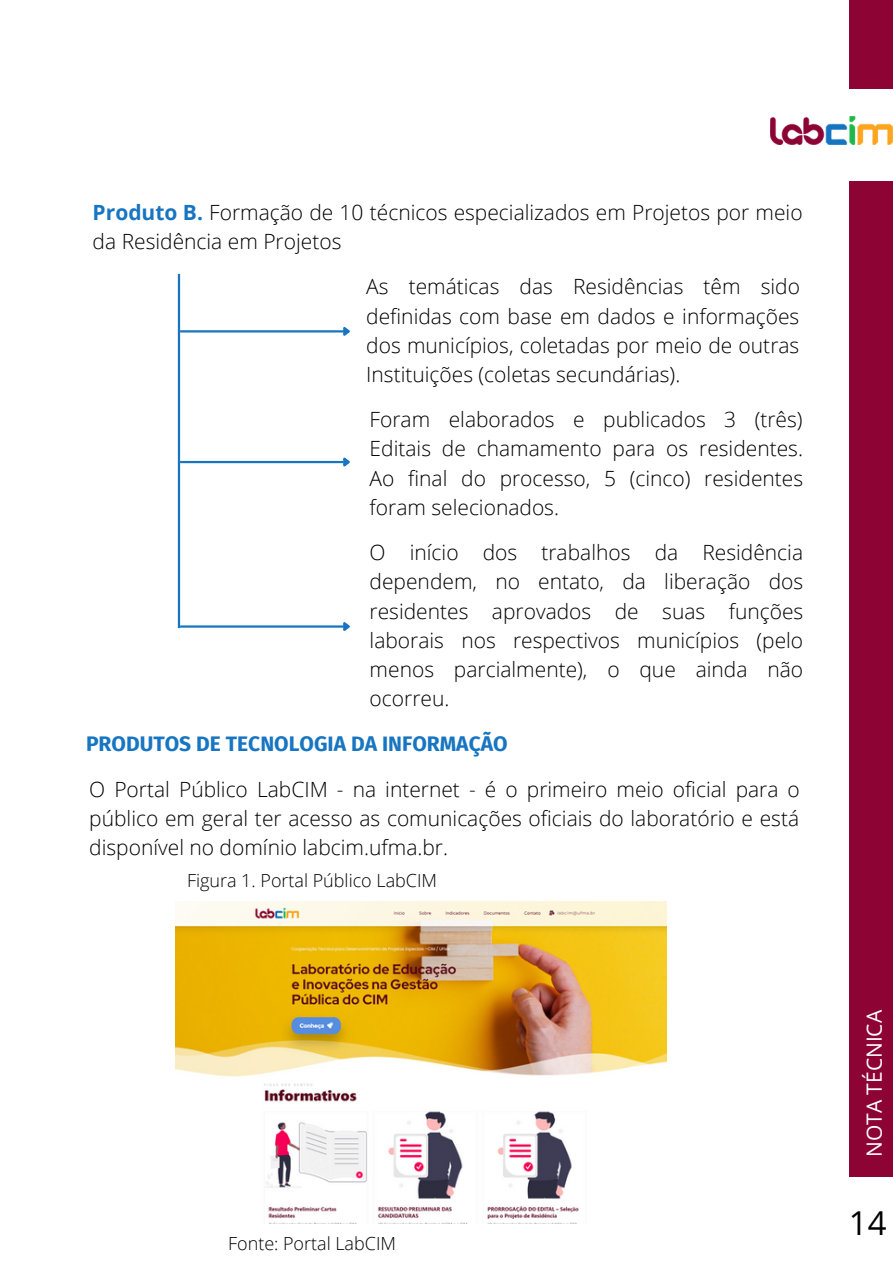
<style>
.page{position:relative;width:893px;height:1264px;background:#fff}
.page>*{position:absolute;margin:0;border:0;box-sizing:border-box;transform-origin:0 0}
.t1{font:33px "Open Sans";color:#000}
.t2{font:300 21px/29.2px "Open Sans";color:#000;text-align:justify}
.t3{font:700 21px "Fira Sans";color:#1775c1}
.t4{font:21px "Open Sans";color:#fff}
.t5{font:300 18px "Open Sans";color:#000}
.s1{font-weight:700;color:#1775c1}
</style>
<div class="page">
<img style="left:770px;top:117px;width:122px;height:28px">
<div style="left:848px;top:181px;width:44px;height:995px;background:#8d0434"></div>
<div style="left:848px;top:0;width:44px;height:89px;background:#8d0434"></div>
<hr style="left:178px;top:274px;width:2px;height:354px;background:#1775c1">
<hr style="left:180px;top:330px;width:164px;height:2px;background:#1775c1">
<svg style="left:341px;top:327px;width:9px;height:9px"></svg>
<hr style="left:180px;top:461px;width:164px;height:2px;background:#1775c1">
<svg style="left:341px;top:457px;width:9px;height:10px"></svg>
<hr style="left:180px;top:625px;width:164px;height:2px;background:#1775c1">
<svg style="left:341px;top:622px;width:9px;height:9px"></svg>
<img style="left:176px;top:901px;width:490px;height:322px">
<p class="t2" style="left:93px;top:197px;width:711px"><span class="s1">Produto B.</span> Formação de 10 técnicos especializados em Projetos por meio da Residência em Projetos</p>
<p class="t2" style="left:366px;top:271px;width:435px">As temáticas das Residências têm sido definidas com base em dados e informações dos municípios, coletadas por meio de outras Instituições (coletas secundárias).</p>
<p class="t2" style="left:369px;top:404px;width:435px">Foram elaborados e publicados 3 (três)<br>Editais de chamamento para os residentes.<br>Ao final do processo, 5 (cinco) residentes foram selecionados.</p>
<p class="t2" style="left:369px;top:537px;width:435px">O início dos trabalhos da Residência dependem, no entato, da liberação dos residentes aprovados de suas funções laborais nos respectivos municípios (pelo menos parcialmente), o que ainda não ocorreu.</p>
<p class="t3" style="left:86px;top:731px;width:423px">PRODUTOS DE TECNOLOGIA DA INFORMAÇÃO</p>
<p class="t2" style="left:89px;top:774px;width:712px">O Portal Público LabCIM - na internet - é o primeiro meio oficial para o público em geral ter acesso as comunicações oficiais do laboratório e está disponível no domínio labcim.ufma.br.</p>
<p class="t5" style="left:187px;top:867px;width:251px">Figura 1. Portal Público LabCIM</p>
<p class="t5" style="left:228px;top:1230px;width:169px">Fonte: Portal LabCIM</p>
<p class="t4" style="left:859px;top:1157px;width:149px;rotate:-90deg">NOTA TÉCNICA</p>
<h1 class="t1" style="left:848px;top:1199px;width:39px">14</h1>
</div>
